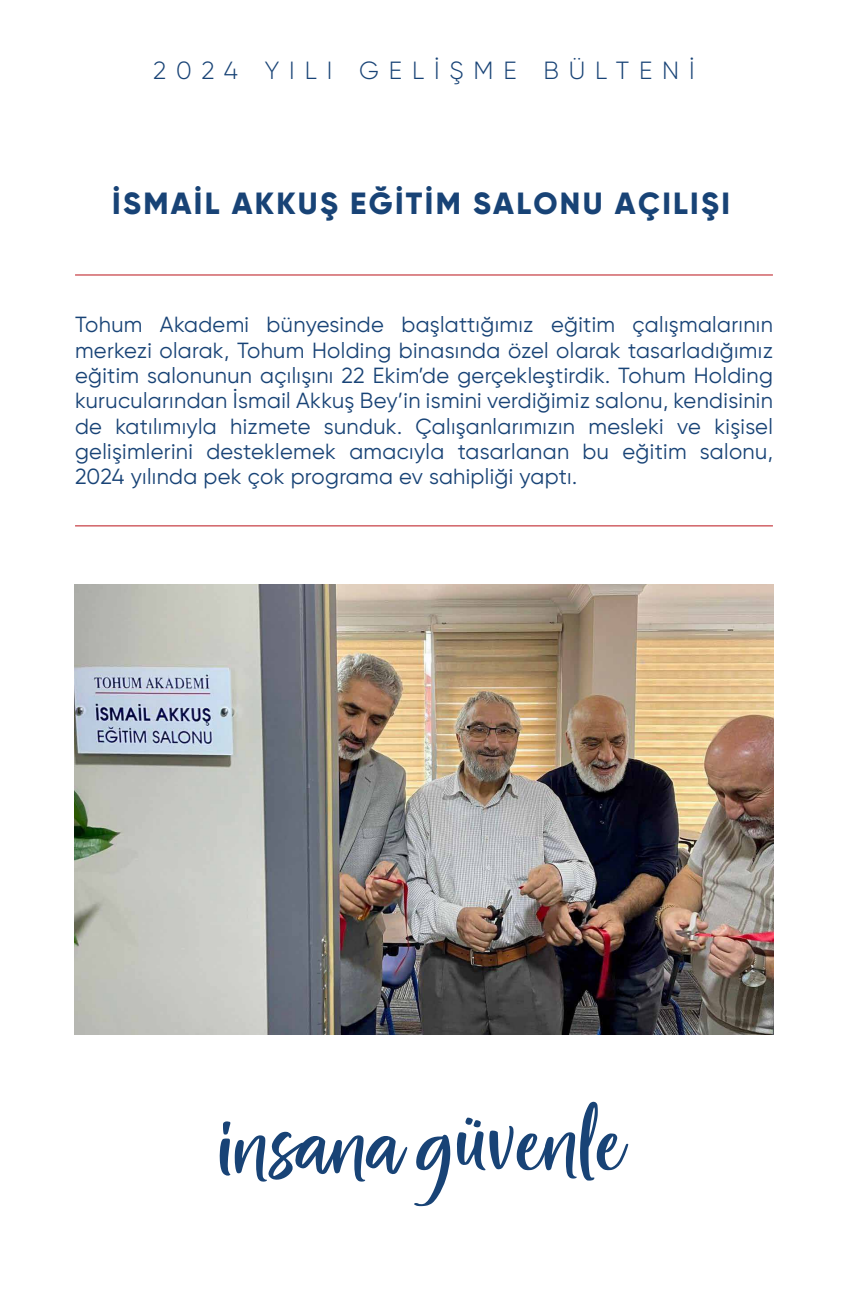
<style>
.page{position:relative;width:848px;height:1302px;background:#fff}
.page>*{position:absolute;margin:0;border:0;box-sizing:border-box;transform-origin:0 0}
.t1{font:87.15px "Astral Sisters";letter-spacing:.005em;color:#184376}
.t2{font:800 30.62px "Gilroy";letter-spacing:.075em;color:#184376}
.t3{font:300 24.85px "Gilroy";letter-spacing:.4em;color:#184376}
.t4{font:21.88px/25.4px "Gilroy";letter-spacing:.015em;color:#184376;text-align:justify}
</style>
<div class="page">
<hr style="left:75px;top:525px;width:697px;height:1px;background:#ba131a">
<hr style="left:75px;top:275px;width:697px;height:1px;background:#ba131a">
<img style="left:74px;top:584px;width:699px;height:450px">
<p class="t3" style="left:153px;top:55px;width:543px">2024 YILI GELİŞME BÜLTENİ</p>
<h2 class="t2" style="left:112px;top:184px;width:619px">İSMAİL AKKUŞ EĞİTİM SALONU AÇILIŞI</h2>
<p class="t4" style="left:75px;top:311px;width:699px">Tohum Akademi bünyesinde başlattığımız eğitim çalışmalarının merkezi olarak, Tohum Holding binasında özel olarak tasarladığımız eğitim salonunun açılışını 22 Ekim’de gerçekleştirdik. Tohum Holding kurucularından İsmail Akkuş Bey’in ismini verdiğimiz salonu, kendisinin de katılımıyla hizmete sunduk. Çalışanlarımızın mesleki ve kişisel gelişimlerini desteklemek amacıyla tasarlanan bu eğitim salonu, 2024 yılında pek çok programa ev sahipliği yaptı.</p>
<h1 class="t1" style="left:220px;top:1077px;width:406px">insana güvenle</h1>
</div>
